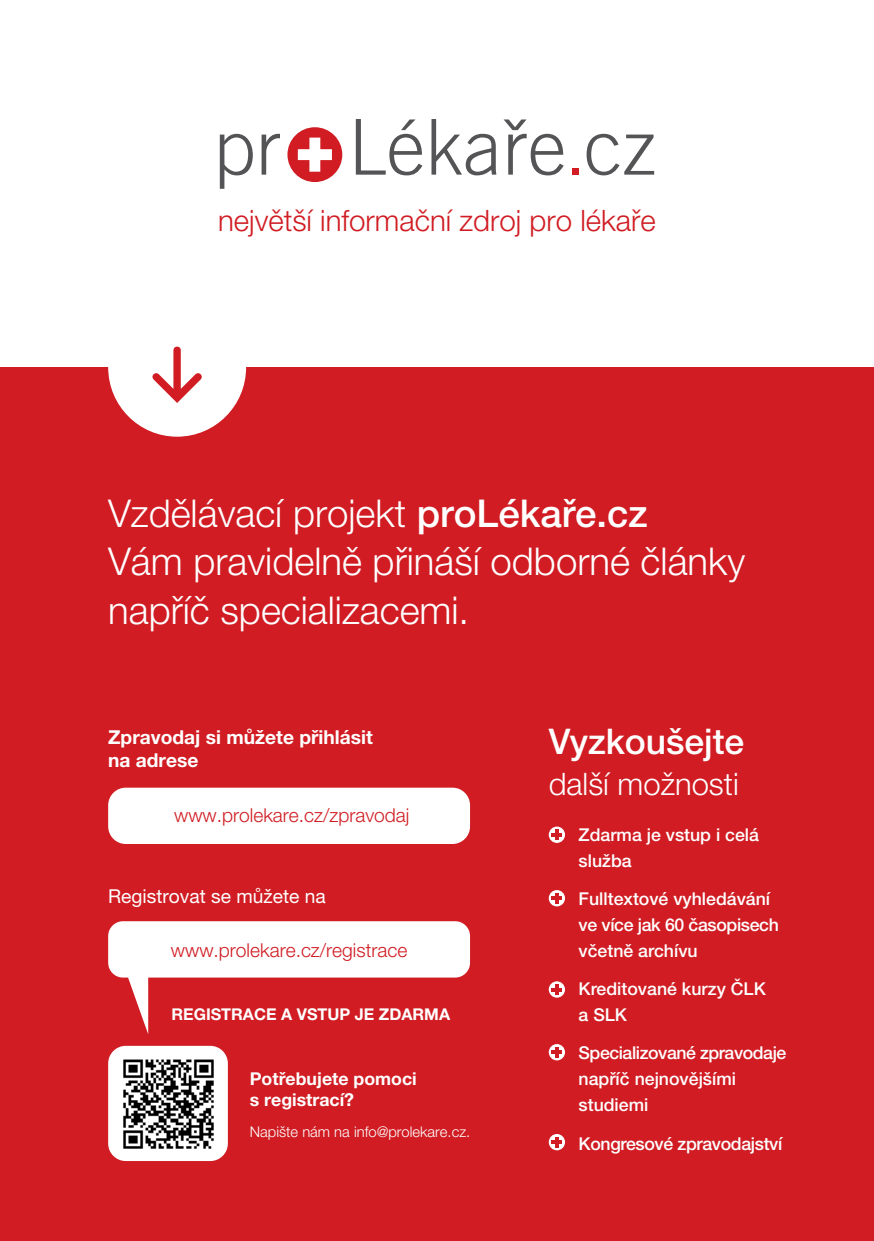
<style>
.page{position:relative;width:874px;height:1241px;background:#fff}
.page>*{position:absolute;margin:0;border:0;box-sizing:border-box;transform-origin:0 0}
.t1{font:60.2px "MFG Labs Iconset";color:#d01c22}
.t2{font:300 38.32px/48.6px "Helvetica Neue LT Pro";color:#fff}
.t3{font:500 35.35px "Helvetica Neue LT Pro";color:#fff}
.t4{font:300 30.97px "Helvetica Neue LT Pro";color:#fff}
.t5{font:300 29.4px "Helvetica Neue LT Pro";color:#d01c22}
.t6{font:300 19.25px "Helvetica Neue LT Pro";color:#d01c22}
.t7{font:700 19.25px/22.9px "Helvetica Neue LT Pro";color:#fff}
.t8{font:19.25px "Helvetica Neue LT Pro";color:#fff}
.t9{font:500 17.68px/25.9px "Helvetica Neue LT Pro";color:#fff}
.t10{font:700 17.68px/21.2px "Helvetica Neue LT Pro";color:#fff}
.t11{font:500 17.68px "Helvetica Neue LT Pro";letter-spacing:-.02em;color:#fff}
.t12{font:700 16.28px "Helvetica Neue LT Pro";color:#fff}
.t13{font:300 14.7px "Helvetica Neue LT Pro";color:#fff}
.s1{font-weight:500}
</style>
<div class="page">
<hr style="left:873px;top:0;width:1px;height:1240px;background:#c7eafb">
<div style="left:0;top:367px;width:873px;height:873px;background:#d01c22"></div>
<svg style="left:548px;top:826px;width:16px;height:16px"></svg>
<svg style="left:551px;top:829px;width:10px;height:10px"></svg>
<svg style="left:548px;top:889px;width:16px;height:17px"></svg>
<svg style="left:551px;top:893px;width:10px;height:10px"></svg>
<svg style="left:548px;top:981px;width:16px;height:16px"></svg>
<svg style="left:551px;top:984px;width:10px;height:10px"></svg>
<svg style="left:548px;top:1043px;width:16px;height:17px"></svg>
<svg style="left:551px;top:1047px;width:10px;height:10px"></svg>
<svg style="left:548px;top:1133px;width:16px;height:17px"></svg>
<svg style="left:551px;top:1136px;width:10px;height:10px"></svg>
<svg style="left:220px;top:134px;width:33px;height:55px"></svg>
<svg style="left:261px;top:134px;width:19px;height:41px"></svg>
<svg style="left:355px;top:119px;width:67px;height:56px"></svg>
<svg style="left:431px;top:119px;width:65px;height:56px"></svg>
<svg style="left:503px;top:119px;width:60px;height:56px"></svg>
<div style="left:287px;top:127px;width:55px;height:55px;background:#d01c22;border-radius:50%"></div>
<svg style="left:298px;top:138px;width:34px;height:34px"></svg>
<div style="left:572px;top:168px;width:6px;height:7px;background:#d01c22"></div>
<svg style="left:586px;top:134px;width:67px;height:41px"></svg>
<div style="left:108px;top:298px;width:138px;height:138px;background:#fff;border-radius:50%"></div>
<div style="left:108px;top:787px;width:362px;height:56px;background:#fff;border-radius:18px"></div>
<div style="left:108px;top:1045px;width:120px;height:115px;background:#fff;border-radius:18px"></div>
<img style="left:123px;top:1059px;width:91px;height:90px">
<svg style="left:108px;top:921px;width:362px;height:113px"></svg>
<h3 class="t5" style="left:218px;top:202px;width:439px">největší informační zdroj pro lékaře</h3>
<h1 class="t1" style="left:152px;top:336px;width:51px">↓</h1>
<h2 class="t2" style="left:108px;top:488px;width:638px">Vzdělávací projekt <span class="s1">proLékaře.cz<br></span>Vám pravidelně přináší odborné články napříč specializacemi.</h2>
<p class="t7" style="left:108px;top:724px;width:266px">Zpravodaj si můžete přihlásit na adrese</p>
<p class="t6" style="left:174px;top:802px;width:237px">www.prolekare.cz/zpravodaj</p>
<p class="t8" style="left:108px;top:884px;width:219px">Registrovat se můžete na</p>
<p class="t6" style="left:171px;top:937px;width:238px">www.prolekare.cz/registrace</p>
<p class="t12" style="left:171px;top:1003px;width:280px">REGISTRACE A VSTUP JE ZDARMA</p>
<p class="t10" style="left:250px;top:1067px;width:168px">Potřebujete pomoci s registrací?</p>
<p class="t13" style="left:250px;top:1122px;width:222px">Napište nám na info@prolekare.cz.</p>
<h3 class="t3" style="left:548px;top:720px;width:197px">Vyzkoušejte</h3>
<h3 class="t4" style="left:548px;top:765px;width:191px">další možnosti</h3>
<p class="t9" style="left:578px;top:821px;width:182px">Zdarma je vstup i celá služba</p>
<p class="t9" style="left:578px;top:885px;width:202px">Fulltextové vyhledávání ve více jak 60 časopisech včetně archívu</p>
<p class="t9" style="left:578px;top:975px;width:189px">Kreditované kurzy ČLK a SLK</p>
<p class="t9" style="left:578px;top:1039px;width:209px">Specializované zpravodaje napříč nejnovějšími studiemi</p>
<p class="t11" style="left:578px;top:1132px;width:205px">Kongresové zpravodajství</p>
</div>
